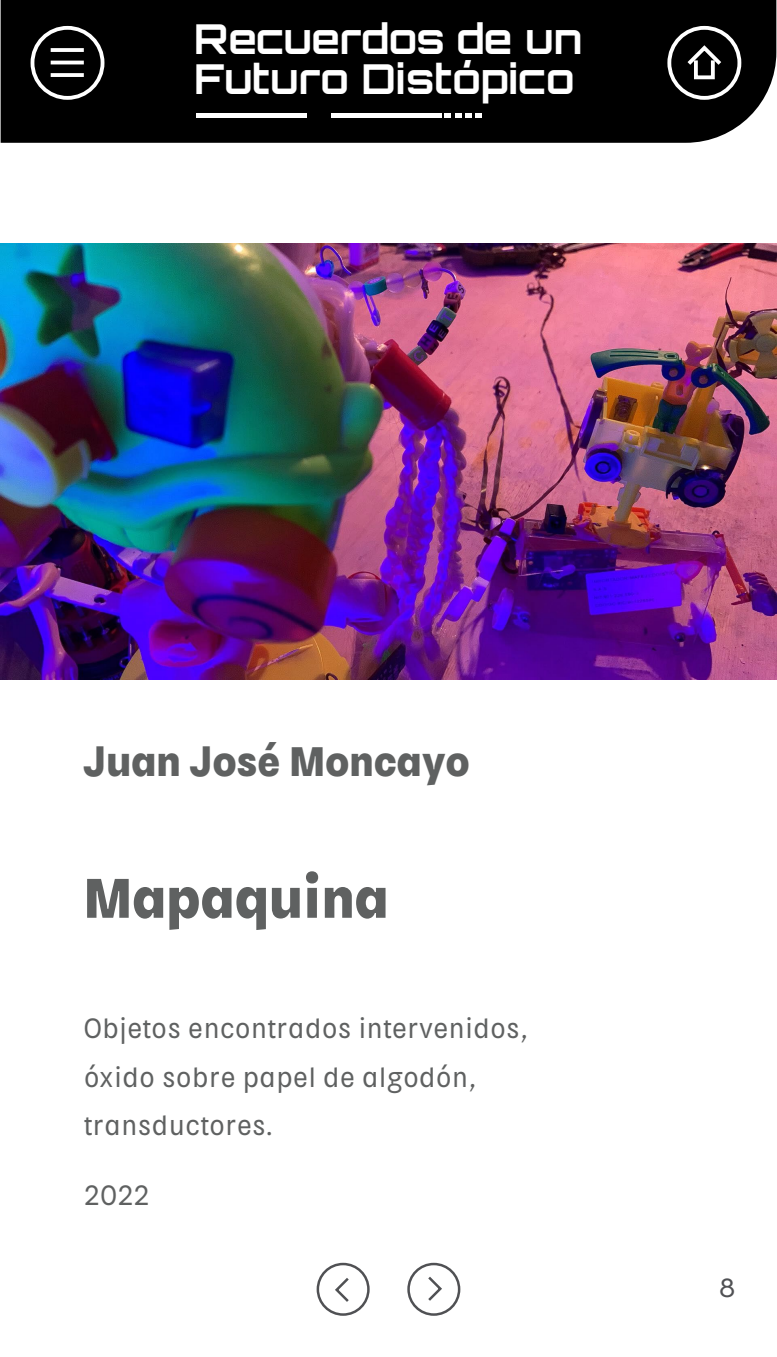
<style>
.page{position:relative;width:777px;height:1357px;background:#fff}
.page>*{position:absolute;margin:0;border:0;box-sizing:border-box;transform-origin:0 0}
.t1{font:59.75px "Kiffo BT Bold";color:#5f6161}
.t2{font:44.25px "Kiffo BT Bold";color:#5f6161}
.t3{font:41.25px/39.8px "Orbitron";color:#fff}
.t4{font:30px/48.1px "Kiffo BT Regular";color:#5f6161}
.t5{font:500 28.12px "Goldplay";color:#505154}
</style>
<div class="page">
<svg style="left:428px;top:1277px;width:14px;height:24px"></svg>
<div style="left:407px;top:1262px;width:53px;height:53px;border:2px solid #505154;border-radius:50%"></div>
<svg style="left:335px;top:1278px;width:14px;height:24px"></svg>
<div style="left:316px;top:1262px;width:53px;height:53px;border:2px solid #505154;border-radius:50%"></div>
<div style="left:1px;top:0;width:775px;height:143px;background:#000"></div>
<svg style="left:683px;top:43px;width:42px;height:26px"></svg>
<div style="left:667px;top:26px;width:74px;height:74px;border:4px solid #fff;border-radius:50%"></div>
<div style="left:693px;top:58px;width:21px;height:21px;border:4px solid #fff"></div>
<div style="left:31px;top:26px;width:73px;height:74px;border:4px solid #fff;border-radius:50%"></div>
<svg style="left:51px;top:48px;width:33px;height:4px"></svg>
<hr style="left:51px;top:61px;width:33px;height:3px;background:#fff">
<svg style="left:51px;top:73px;width:33px;height:4px"></svg>
<div style="left:196px;top:113px;width:110px;height:5px;background:#fff"></div>
<div style="left:332px;top:113px;width:110px;height:5px;background:#fff"></div>
<svg style="left:444px;top:113px;width:37px;height:5px"></svg>
<img style="left:0;top:243px;width:776px;height:436px">
<h3 class="t3" style="left:194px;top:19px;width:390px">Recuerdos de un<br>Futuro Distópico</h3>
<h2 class="t2" style="left:84px;top:734px;width:387px">Juan José Moncayo</h2>
<h1 class="t1" style="left:84px;top:861px;width:306px">Mapaquina</h1>
<p class="t4" style="left:84px;top:1004px;width:445px">Objetos encontrados intervenidos, óxido sobre papel de algodón, transductores.</p>
<p class="t4" style="left:84px;top:1171px;width:67px">2022</p>
<p class="t5" style="left:719px;top:1271px;width:18px">8</p>
</div>
